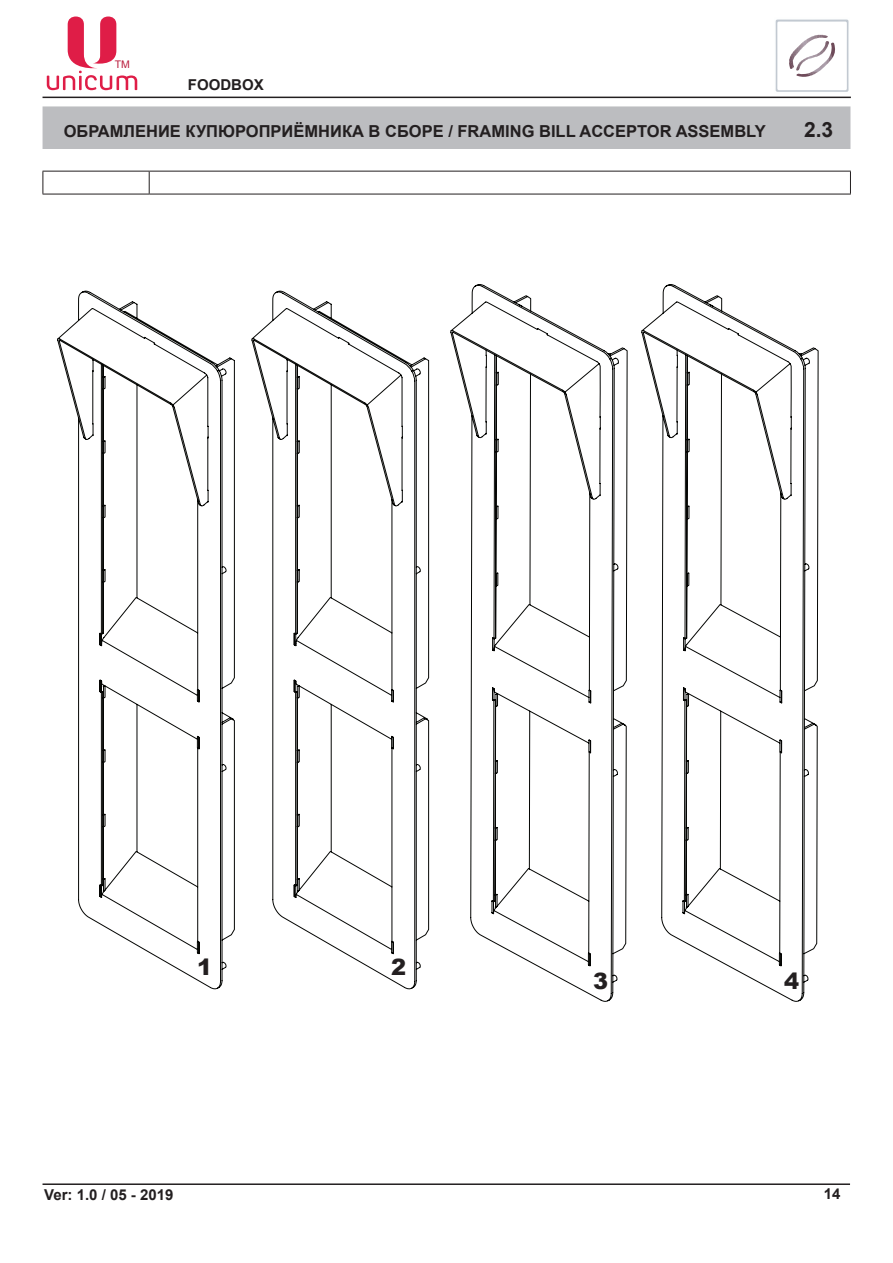
<style>
.page{position:relative;width:893px;height:1263px;background:#fff}
.page>*{position:absolute;margin:0;border:0;box-sizing:border-box;transform-origin:0 0}
.t1{font:900 22.5px "Arial";color:#231f20}
.t2{font:700 21px "Arial";color:#231f20}
.t3{font:700 16.5px "Arial";color:#231f20}
.t4{font:700 15px "Arial";color:#231f20}
.t5{font:10.5px "Arial";color:#ba1e3e}
</style>
<div class="page">
<hr style="left:43px;top:97px;width:808px;height:1px;background:#231f20">
<hr style="left:43px;top:1183px;width:807px;height:2px;background:#231f20">
<svg style="left:775px;top:19px;width:74px;height:73px"></svg>
<svg style="left:47px;top:17px;width:90px;height:73px"></svg>
<div style="left:43px;top:106px;width:807px;height:43px;background:#bcbdc0"></div>
<hr style="left:43px;top:171px;width:106px;height:1px;background:#231f20">
<svg style="left:43px;top:171px;width:1px;height:23px"></svg>
<hr style="left:149px;top:171px;width:702px;height:1px;background:#231f20">
<svg style="left:149px;top:171px;width:1px;height:23px"></svg>
<svg style="left:850px;top:171px;width:1px;height:23px"></svg>
<hr style="left:43px;top:194px;width:106px;height:1px;background:#231f20">
<hr style="left:149px;top:194px;width:702px;height:1px;background:#231f20">
<svg style="left:58px;top:291px;width:176px;height:698px"></svg>
<svg style="left:252px;top:291px;width:177px;height:698px"></svg>
<svg style="left:451px;top:284px;width:176px;height:718px"></svg>
<svg style="left:642px;top:284px;width:176px;height:718px"></svg>
<p class="t5" style="left:115px;top:57px;width:17px">ТМ</p>
<p class="t4" style="left:188px;top:75px;width:77px">FOODBOX</p>
<p class="t3" style="left:64px;top:120px;width:133px">ОБРАМЛЕНИЕ КУП</p>
<p class="t3" style="left:218px;top:120px;width:470px">ЮРОПРИЁМНИКА В СБОРЕ / FRAMING BILL ACCEPTOR ASSEMBLY</p>
<p class="t2" style="left:804px;top:115px;width:31px">2.3</p>
<h1 class="t1" style="left:197px;top:951px;width:17px">1</h1>
<h1 class="t1" style="left:391px;top:951px;width:17px">2</h1>
<p class="t4" style="left:44px;top:1185px;width:131px">VER: 1.0 / 05 - 2019</p>
<h1 class="t1" style="left:593px;top:965px;width:17px">3</h1>
<h1 class="t1" style="left:784px;top:965px;width:17px">4</h1>
<p class="t4" style="left:824px;top:1184px;width:18px">14</p>
</div>
